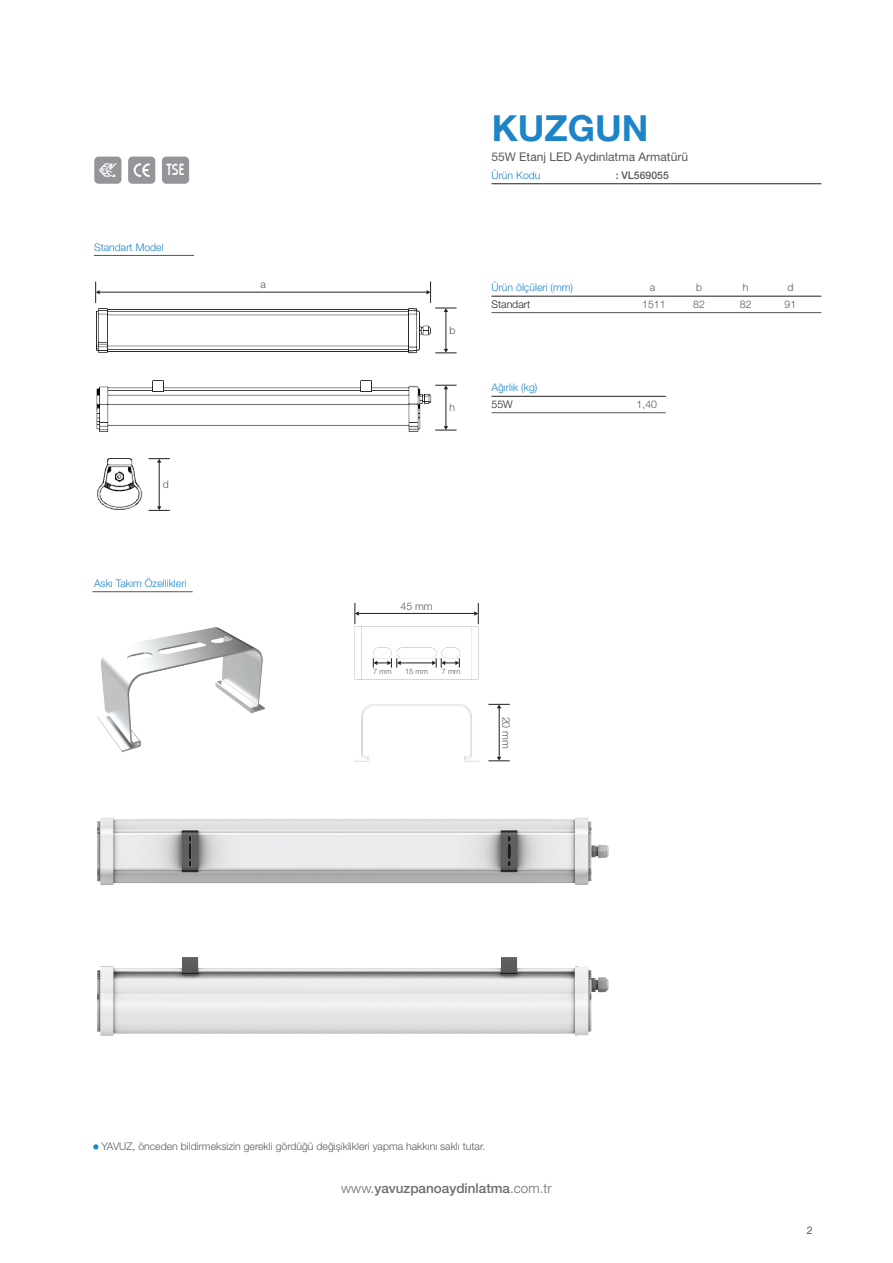
<style>
.page{position:relative;width:893px;height:1263px;background:#fff}
.page>*{position:absolute;margin:0;border:0;box-sizing:border-box;transform-origin:0 0}
.t1{font:700 36px "Helvetica Neue LT Pro";color:#1d85c7}
.t2{font:500 16.8px "Horatio D";color:#fff;scale:.83 1}
.t3{font:500 13.5px "Helvetica Neue LT Pro";color:#6c6d70}
.t4{font:12px "Helvetica Neue LT Pro";color:#57585a}
.t5{font:300 10.5px "Helvetica Neue LT Pro";color:#57585a}
.t6{font:300 10.5px "Helvetica Neue LT Pro";color:#1d85c7}
.t7{font:300 10.5px "Helvetica Neue LT Pro";color:#231f20}
.t8{font:500 10.5px "Helvetica Neue LT Pro";color:#57585a}
.t9{font:300 7.5px "Helvetica Neue LT Pro";color:#57585a}
.s1{font-weight:300}
</style>
<div class="page">
<img style="left:96px;top:308px;width:346px;height:124px">
<img style="left:97px;top:458px;width:62px;height:53px">
<hr style="left:491px;top:183px;width:330px;height:1px;background:#231f20">
<hr style="left:491px;top:296px;width:330px;height:1px;background:#231f20">
<hr style="left:94px;top:255px;width:100px;height:1px;background:#57585a">
<hr style="left:92px;top:591px;width:101px;height:1px;background:#57585a">
<hr style="left:491px;top:312px;width:330px;height:1px;background:#57585a">
<hr style="left:491px;top:396px;width:175px;height:1px;background:#231f20">
<hr style="left:491px;top:412px;width:175px;height:1px;background:#57585a">
<div style="left:162px;top:157px;width:27px;height:27px;background:#939598;border-radius:4px"></div>
<div style="left:94px;top:157px;width:27px;height:27px;background:#939598;border-radius:4px"></div>
<svg style="left:99px;top:163px;width:18px;height:14px"></svg>
<div style="left:128px;top:157px;width:27px;height:27px;background:#939598;border-radius:4px"></div>
<svg style="left:134px;top:163px;width:16px;height:14px"></svg>
<hr style="left:99px;top:292px;width:329px;height:1px;background:#231f20">
<svg style="left:95px;top:282px;width:5px;height:21px"></svg>
<hr style="left:446px;top:311px;width:1px;height:39px;background:#231f20">
<svg style="left:427px;top:282px;width:30px;height:30px"></svg>
<svg style="left:435px;top:349px;width:22px;height:5px"></svg>
<hr style="left:446px;top:388px;width:1px;height:39px;background:#231f20">
<svg style="left:435px;top:385px;width:22px;height:4px"></svg>
<svg style="left:435px;top:426px;width:22px;height:5px"></svg>
<hr style="left:159px;top:462px;width:1px;height:46px;background:#231f20">
<svg style="left:149px;top:458px;width:21px;height:5px"></svg>
<svg style="left:149px;top:506px;width:21px;height:5px"></svg>
<img style="left:354px;top:620px;width:125px;height:142px">
<hr style="left:358px;top:613px;width:118px;height:1px;background:#231f20">
<svg style="left:355px;top:603px;width:4px;height:21px"></svg>
<svg style="left:474px;top:603px;width:5px;height:21px"></svg>
<hr style="left:400px;top:663px;width:34px;height:1px;background:#231f20">
<svg style="left:373px;top:658px;width:28px;height:10px"></svg>
<svg style="left:432px;top:658px;width:28px;height:10px"></svg>
<hr style="left:499px;top:707px;width:1px;height:51px;background:#231f20">
<svg style="left:488px;top:704px;width:22px;height:4px"></svg>
<svg style="left:488px;top:757px;width:22px;height:4px"></svg>
<img style="left:97px;top:817px;width:512px;height:219px">
<svg style="left:93px;top:1144px;width:5px;height:5px"></svg>
<img style="left:97px;top:627px;width:168px;height:125px">
<h2 class="t2" style="left:167px;top:159px;width:23px">TSE</h2>
<p class="t6" style="left:94px;top:240px;width:71px">Standart Model</p>
<p class="t5" style="left:260px;top:277px;width:7px">a</p>
<p class="t5" style="left:163px;top:478px;width:8px">d</p>
<p class="t6" style="left:94px;top:577px;width:94px">Askı Takım Özellikleri</p>
<h1 class="t1" style="left:492px;top:106px;width:158px">KUZGUN</h1>
<p class="t4" style="left:491px;top:150px;width:198px">55W Etanj LED Aydınlatma Armatürü</p>
<p class="t6" style="left:491px;top:169px;width:51px">Ürün Kodu</p>
<p class="t8" style="left:616px;top:169px;width:55px">: VL569055</p>
<p class="t5" style="left:450px;top:324px;width:8px">b</p>
<p class="t5" style="left:450px;top:401px;width:7px">h</p>
<p class="t6" style="left:491px;top:281px;width:83px">Ürün ölçüleri (mm)</p>
<p class="t7" style="left:491px;top:298px;width:40px">Standart</p>
<p class="t5" style="left:650px;top:281px;width:7px">a</p>
<p class="t5" style="left:696px;top:281px;width:8px">b</p>
<p class="t5" style="left:743px;top:281px;width:7px">h</p>
<p class="t5" style="left:787px;top:281px;width:8px">d</p>
<p class="t5" style="left:642px;top:298px;width:25px">1511</p>
<p class="t5" style="left:693px;top:298px;width:13px">82</p>
<p class="t5" style="left:740px;top:298px;width:13px">82</p>
<p class="t5" style="left:784px;top:298px;width:13px">91</p>
<p class="t6" style="left:491px;top:381px;width:47px">Ağırlık (kg)</p>
<p class="t7" style="left:491px;top:398px;width:23px">55W</p>
<p class="t5" style="left:637px;top:398px;width:22px">1,40</p>
<p class="t5" style="left:401px;top:600px;width:34px">45 mm</p>
<p class="t9" style="left:373px;top:666px;width:20px">7 mm</p>
<p class="t9" style="left:405px;top:666px;width:24px">15 mm</p>
<p class="t9" style="left:442px;top:666px;width:20px">7 mm</p>
<p class="t5" style="left:513px;top:716px;width:34px;rotate:90deg">20 mm</p>
<p class="t5" style="left:101px;top:1140px;width:385px">YAVUZ, önceden bildirmeksizin gerekli gördüğü değișiklikleri yapma hakkını saklı tutar.</p>
<p class="t3" style="left:341px;top:1180px;width:212px"><span class="s1">www.</span>yavuzpanoaydinlatma<span class="s1">.com.tr</span></p>
<p class="t7" style="left:807px;top:1224px;width:7px">2</p>
</div>
